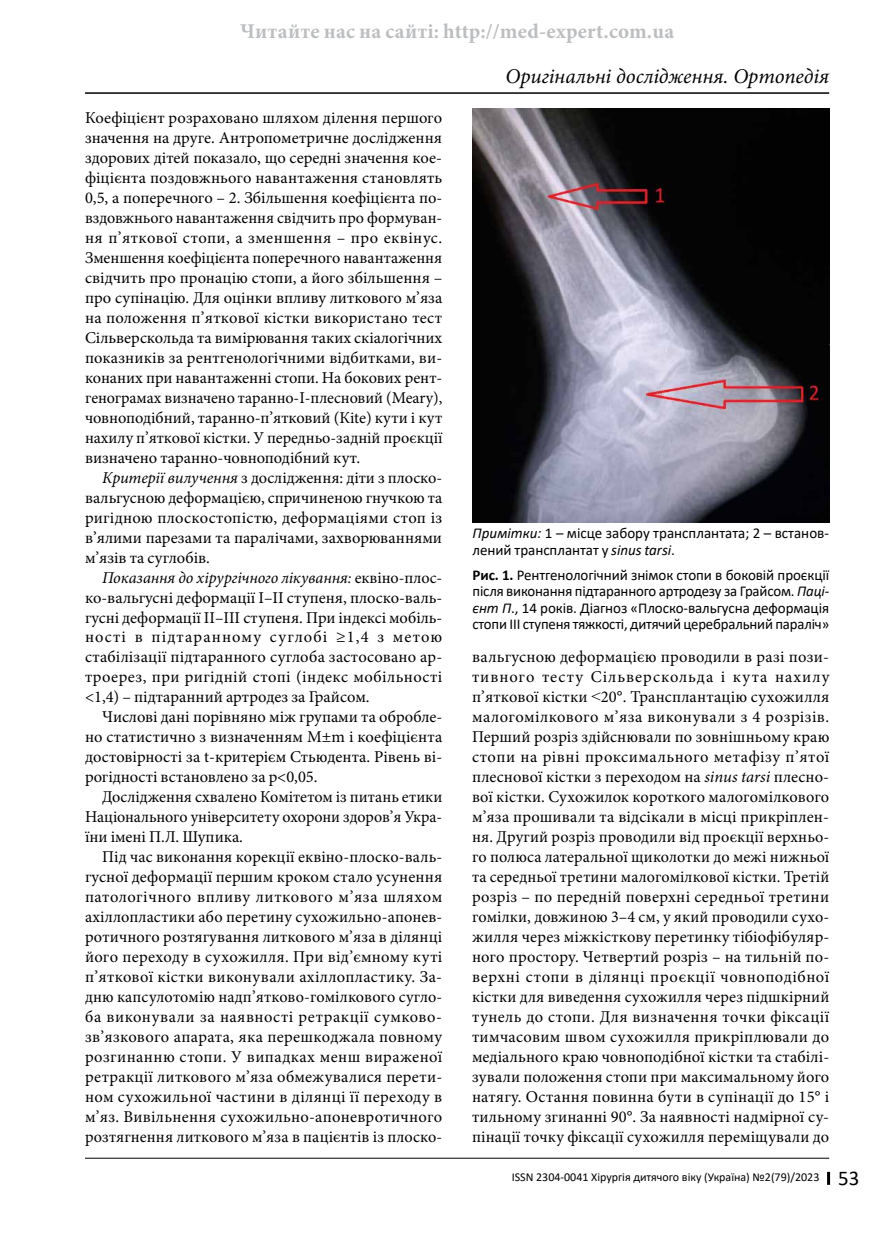
<style>
.page{position:relative;width:893px;height:1234px;background:#fff}
.page>*{position:absolute;margin:0;border:0;box-sizing:border-box;transform-origin:0 0}
.t1{font:700 21px "Minion Pro";letter-spacing:.01em;color:#bcbec0}
.t2{font:italic 21px "Minion Pro";color:#000}
.t3{font:16.5px/20px "Minion Pro";color:#000;text-align:justify}
.t4{font:15px/16.5px "Calibri";letter-spacing:-.005em;color:#000}
.t5{font:12px "Calibri";color:#000}
.s1{font-style:italic}
.s2{font-weight:700}
.s3{font-family:"Times New Roman"}
.s4{font-size:21px}
</style>
<div class="page">
<hr style="left:85px;top:92px;width:744px;height:2px;background:#000">
<svg style="left:827px;top:1171px;width:3px;height:13px"></svg>
<hr style="left:85px;top:1157px;width:744px;height:1px;background:#000">
<img style="left:473px;top:108px;width:356px;height:414px">
<p class="t1" style="left:240px;top:16px;width:435px">Читайте нас на сайті: http://med-expert.com.ua</p>
<p class="t3" style="left:85px;top:108px;width:359px">Коефіцієнт розраховано шляхом ділення першого значення на друге. Антропометричне дослідження здорових дітей показало, що середні значення кое&shy;фіцієнта поздовжнього навантаження становлять 0,5, а поперечного – 2. Збільшення коефіцієнта по&shy;вздовжнього навантаження свідчить про формуван&shy;ня п’яткової стопи, а зменшення – про еквінус.<br>Зменшення коефіцієнта поперечного навантаження свідчить про пронацію стопи, а його збільшення – про супінацію. Для оцінки впливу литкового м’яза на положення п’яткової кістки використано тест Сільверскольда та вимірювання таких скіалогічних показників за рентгенологічними відбитками, ви&shy;конаних при навантаженні стопи. На бокових рент&shy;генограмах визначено таранно-І-плесновий (Meary), човноподібний, таранно-п’ятковий (Кite) кути і кут нахилу п’яткової кістки. У передньо-задній проєкції визначено таранно-човноподібний кут.</p>
<p class="t3" style="left:85px;top:467px;width:359px;text-indent:17px"><span class="s1">Критерії вилучення</span> з дослідження: діти з плоско&shy;вальгусною деформацією, спричиненою гнучкою та ригідною плоскостопістю, деформаціями стоп із в’ялими парезами та паралічами, захворюваннями м’язів та суглобів.</p>
<p class="t3" style="left:85px;top:567px;width:359px;text-indent:17px"><span class="s1">Показання до хірургічного лікування:</span> еквіно-плос&shy;ко-вальгусні деформації І–ІІ ступеня, плоско-валь&shy;гусні деформації ІІ–ІІІ ступеня. При індексі мобіль&shy;ності в підтаранному суглобі ≥1,4 з метою стабілізації підтаранного суглоба застосовано ар&shy;троерез, при ригідній стопі (індекс мобільності &lt;1,4) – підтаранний артродез за Грайсом.</p>
<p class="t3" style="left:85px;top:707px;width:359px;text-indent:17px">Числові дані порівняно між групами та обробле&shy;но статистично з визначенням M±m і коефіцієнта достовірності за t-критерієм Стьюдента. Рівень ві&shy;рогідності встановлено за р&lt;0,05.</p>
<p class="t3" style="left:85px;top:786px;width:359px;text-indent:17px">Дослідження схвалено Комітетом із питань етики Національного університету охорони здоров’я Укра&shy;їни імені П.Л. Шупика.</p>
<p class="t3" style="left:85px;top:846px;width:359px;text-indent:17px">Під час виконання корекції еквіно-плоско-валь&shy;гусної деформації першим кроком стало усунення патологічного впливу литкового м’яза шляхом ахіллопластики або перетину сухожильно-апонев&shy;ротичного розтягування литкового м’яза в ділянці його переходу в сухожилля. При від’ємному куті п’яткової кістки виконували ахіллопластику. За&shy;дню капсулотомію надп’ятково-гомілкового сугло&shy;ба виконували за наявності ретракції сумково&shy;зв’язкового апарата, яка перешкоджала повному розгинанню стопи. У випадках менш вираженої ретракції литкового м’яза обмежувалися перети&shy;ном сухожильної частини в ділянці її переходу в м’яз. Вивільнення сухожильно-апоневротичного розтягнення литкового м’яза в пацієнтів із плоско-</p>
<p class="t2" style="left:506px;top:62px;width:325px">Оригінальні дослідження. Ортопедія</p>
<p class="t4" style="left:472px;top:524px;width:358px"><span class="s1">Примітки:</span> 1 – місце забору трансплантата; 2 – встанов&shy;лений трансплантат у <span class="s1">sinus tarsi</span>.</p>
<p class="t4" style="left:472px;top:566px;width:358px;text-align:justify"><span class="s2">Рис. 1.</span> Рентгенологічний знімок стопи в боковій проєкції після виконання підтаранного артродезу за Грайсом. <span class="s1">Паці&shy;єнт П</span>., 14 років. Діагноз «Плоско-вальгусна деформація стопи ІІІ ступеня тяжкості, дитячий церебральний параліч»</p>
<p class="t3" style="left:472px;top:647px;width:359px">вальгусною деформацією проводили в разі пози&shy;тивного тесту Сільверскольда і кута нахилу п’яткової кістки <span class="s3">˂</span>20°. Трансплантацію сухожилля малогомілкового м’яза виконували з 4 розрізів.<br>Перший розріз здійснювали по зовнішньому краю стопи на рівні проксимального метафізу п’ятої плеснової кістки з переходом на <span class="s1">sinus tarsi</span> плесно&shy;вої кістки. Сухожилок короткого малогомілкового м’яза прошивали та відсікали в місці прикріплен&shy;ня. Другий розріз проводили від проєкції верхньо&shy;го полюса латеральної щиколотки до межі нижньої та середньої третини малогомілкової кістки. Третій розріз – по передній поверхні середньої третини гомілки, довжиною 3–4 см, у який проводили сухо&shy;жилля через міжкісткову перетинку тібіофібуляр&shy;ного простору. Четвертий розріз – на тильній по&shy;верхні стопи в ділянці проєкції човноподібної кістки для виведення сухожилля через підшкірний тунель до стопи. Для визначення точки фіксації тимчасовим швом сухожилля прикріплювали до медіального краю човноподібної кістки та стабілі&shy;зували положення стопи при максимальному його натягу. Остання повинна бути в супінації до 15° і тильному згинанні 90°. За наявності надмірної су&shy;пінації точку фіксації сухожилля переміщували до</p>
<p class="t5" style="left:512px;top:1167px;width:349px">ISSN 2304-0041 Хірургія дитячого віку (Україна) №2(79)/2023 <span class="s4">53</span></p>
</div>
